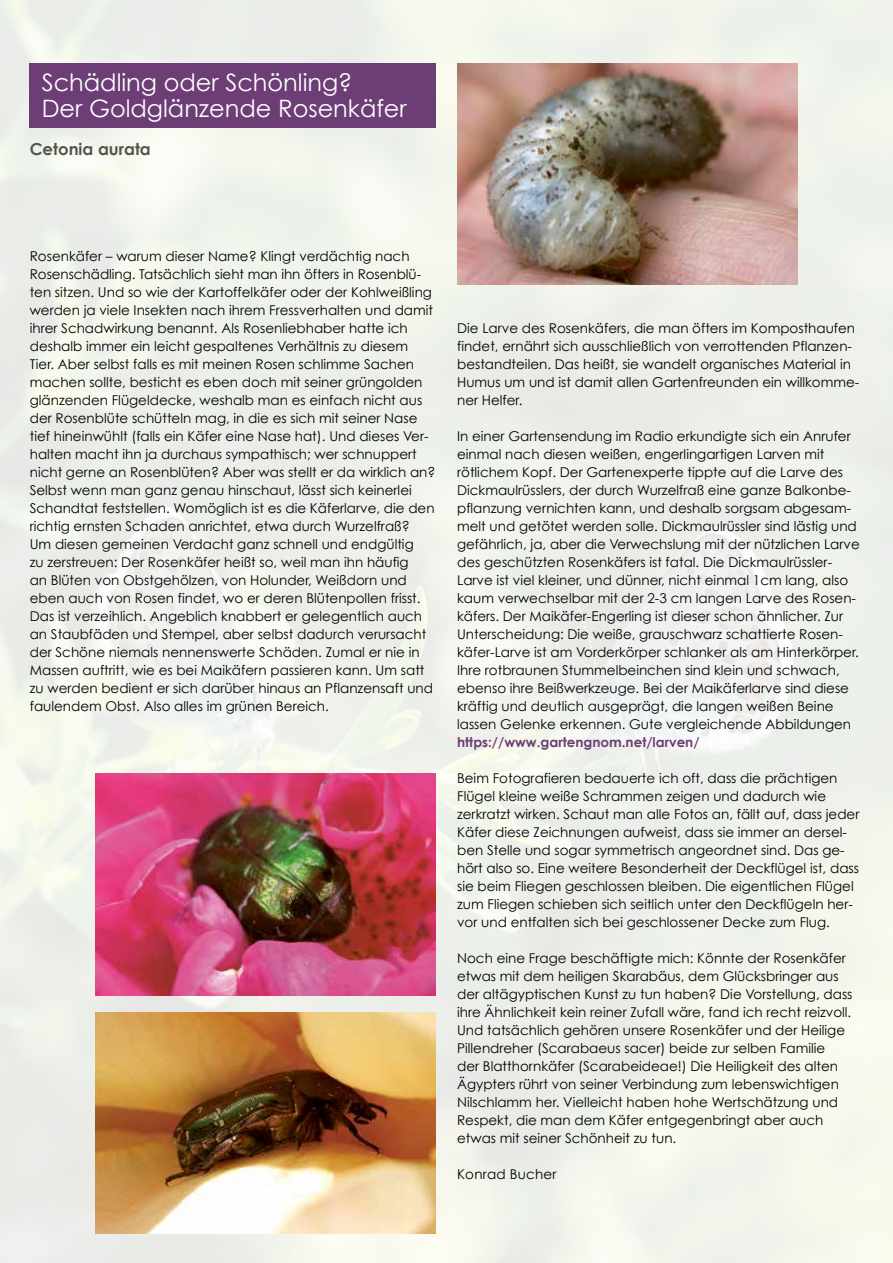
<style>
.page{position:relative;width:893px;height:1263px;background:#fff}
.page>*{position:absolute;margin:0;border:0;box-sizing:border-box;transform-origin:0 0}
.t1{font:24px/25.5px "Century Gothic";color:#fff}
.t2{font:700 16.5px "Century Gothic";color:#57544b}
.t3{font:13.5px/18px "Century Gothic";color:#000}
.t4{font:700 13.5px "Century Gothic";color:#6d3e75}
</style>
<div class="page">
<img style="left:0;top:0;width:893px;height:1263px">
<div style="left:30px;top:64px;width:406px;height:64px;background:#6d3e75"></div>
<img style="left:457px;top:64px;width:340px;height:221px">
<img style="left:96px;top:1012px;width:340px;height:221px">
<img style="left:96px;top:774px;width:340px;height:221px">
<h1 class="t1" style="left:42px;top:69px;width:366px">Schädling oder Schönling?<br>Der Goldglänzende Rosenkäfer</h1>
<p class="t2" style="left:30px;top:139px;width:123px">Cetonia aurata</p>
<p class="t3" style="left:30px;top:247px;width:407px">Rosenkäfer – warum dieser Name? Klingt verdächtig nach Rosenschädling. Tatsächlich sieht man ihn öfters in Rosenblü&shy;ten sitzen. Und so wie der Kartoffelkäfer oder der Kohlweißling werden ja viele Insekten nach ihrem Fressverhalten und damit ihrer Schadwirkung benannt. Als Rosenliebhaber hatte ich deshalb immer ein leicht gespaltenes Verhältnis zu diesem Tier. Aber selbst falls es mit meinen Rosen schlimme Sachen machen sollte, besticht es eben doch mit seiner grüngolden glänzenden Flügeldecke, weshalb man es einfach nicht aus der Rosenblüte schütteln mag, in die es sich mit seiner Nase tief hineinwühlt (falls ein Käfer eine Nase hat). Und dieses Ver&shy;halten macht ihn ja durchaus sympathisch; wer schnuppert nicht gerne an Rosenblüten? Aber was stellt er da wirklich an?<br>Selbst wenn man ganz genau hinschaut, lässt sich keinerlei Schandtat feststellen. Womöglich ist es die Käferlarve, die den richtig ernsten Schaden anrichtet, etwa durch Wurzelfraß?<br>Um diesen gemeinen Verdacht ganz schnell und endgültig<br>zu zerstreuen: Der Rosenkäfer heißt so, weil man ihn häufig<br>an Blüten von Obstgehölzen, von Holunder, Weißdorn und eben auch von Rosen findet, wo er deren Blütenpollen frisst.<br>Das ist verzeihlich. Angeblich knabbert er gelegentlich auch an Staubfäden und Stempel, aber selbst dadurch verursacht der Schöne niemals nennenswerte Schäden. Zumal er nie in Massen auftritt, wie es bei Maikäfern passieren kann. Um satt zu werden bedient er sich darüber hinaus an Pflanzensaft und faulendem Obst. Also alles im grünen Bereich.</p>
<p class="t3" style="left:457px;top:319px;width:404px">Die Larve des Rosenkäfers, die man öfters im Komposthaufen findet, ernährt sich ausschließlich von verrottenden Pflanzen&shy;bestandteilen. Das heißt, sie wandelt organisches Material in Humus um und ist damit allen Gartenfreunden ein willkomme&shy;ner Helfer.</p>
<p class="t3" style="left:457px;top:427px;width:404px">In einer Gartensendung im Radio erkundigte sich ein Anrufer einmal nach diesen weißen, engerlingartigen Larven mit rötlichem Kopf. Der Gartenexperte tippte auf die Larve des Dickmaulrüsslers, der durch Wurzelfraß eine ganze Balkonbe&shy;pflanzung vernichten kann, und deshalb sorgsam abgesam&shy;melt und getötet werden solle. Dickmaulrüssler sind lästig und gefährlich, ja, aber die Verwechslung mit der nützlichen Larve des geschützten Rosenkäfers ist fatal. Die Dickmaulrüssler-Larve ist viel kleiner, und dünner, nicht einmal 1cm lang, also kaum verwechselbar mit der 2-3 cm langen Larve des Rosen&shy;käfers. Der Maikäfer-Engerling ist dieser schon ähnlicher. Zur Unterscheidung: Die weiße, grauschwarz schattierte Rosen&shy;käfer-Larve ist am Vorderkörper schlanker als am Hinterkörper.<br>Ihre rotbraunen Stummelbeinchen sind klein und schwach, ebenso ihre Beißwerkzeuge. Bei der Maikäferlarve sind diese kräftig und deutlich ausgeprägt, die langen weißen Beine lassen Gelenke erkennen. Gute vergleichende Abbildungen</p>
<p class="t4" style="left:457px;top:733px;width:244px">https://www.gartengnom.net/larven/</p>
<p class="t3" style="left:457px;top:769px;width:404px">Beim Fotografieren bedauerte ich oft, dass die prächtigen Flügel kleine weiße Schrammen zeigen und dadurch wie zerkratzt wirken. Schaut man alle Fotos an, fällt auf, dass jeder Käfer diese Zeichnungen aufweist, dass sie immer an dersel&shy;ben Stelle und sogar symmetrisch angeordnet sind. Das ge&shy;hört also so. Eine weitere Besonderheit der Deckflügel ist, dass sie beim Fliegen geschlossen bleiben. Die eigentlichen Flügel zum Fliegen schieben sich seitlich unter den Deckflügeln her&shy;vor und entfalten sich bei geschlossener Decke zum Flug.</p>
<p class="t3" style="left:457px;top:949px;width:397px">Noch eine Frage beschäftigte mich: Könnte der Rosenkäfer etwas mit dem heiligen Skarabäus, dem Glücksbringer aus der altägyptischen Kunst zu tun haben? Die Vorstellung, dass ihre Ähnlichkeit kein reiner Zufall wäre, fand ich recht reizvoll.<br>Und tatsächlich gehören unsere Rosenkäfer und der Heilige Pillendreher (Scarabaeus sacer) beide zur selben Familie<br>der Blatthornkäfer (Scarabeideae!) Die Heiligkeit des alten Ägypters rührt von seiner Verbindung zum lebenswichtigen Nilschlamm her. Vielleicht haben hohe Wertschätzung und Respekt, die man dem Käfer entgegenbringt aber auch etwas mit seiner Schönheit zu tun.</p>
<p class="t3" style="left:457px;top:1165px;width:101px">Konrad Bucher</p>
</div>
